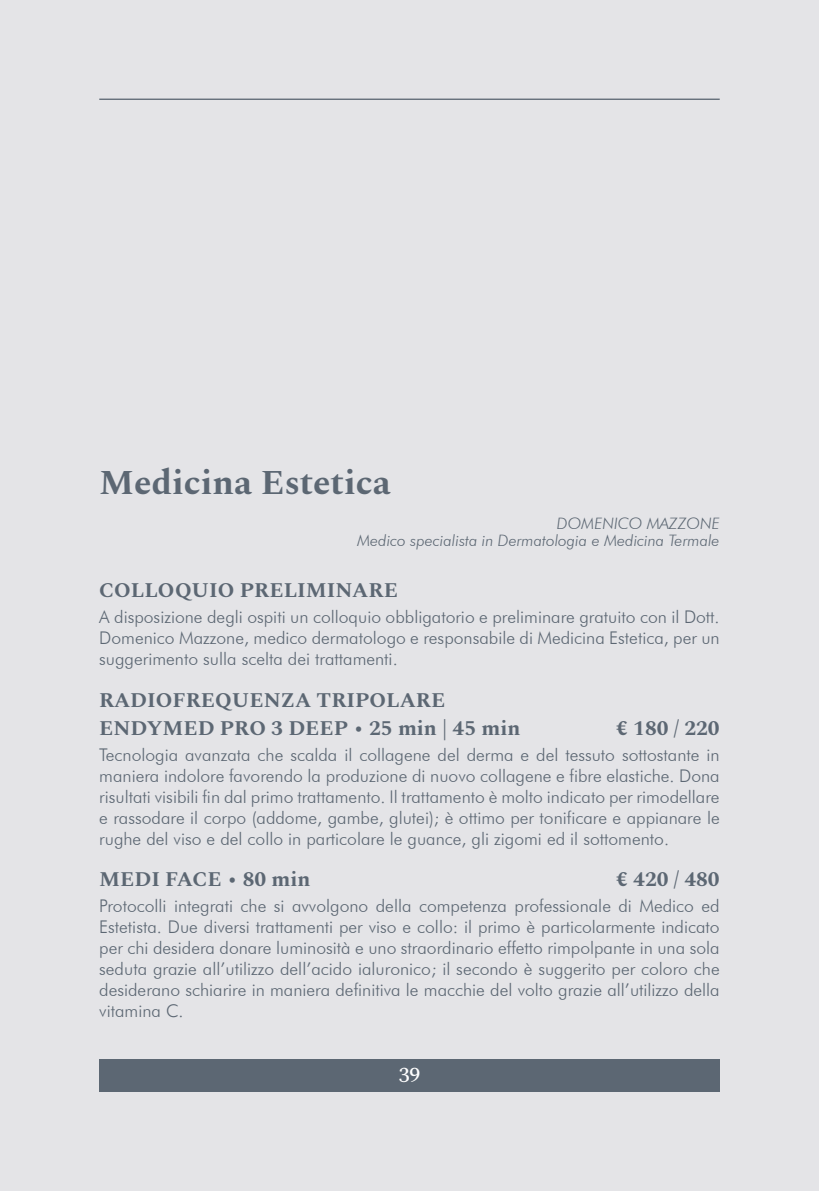
<style>
.page{position:relative;width:819px;height:1191px;background:#e4e4e7}
.page>*{position:absolute;margin:0;border:0;box-sizing:border-box;transform-origin:0 0}
.Titolo_tipo_trattame{font:700 35px "Spectral";color:#5c6773}
.Trattamento{font:700 21px "Spectral";color:#5c6773}
.t1{font:500 21px "Spectral";color:#fff}
.Descrizione_trattame{font:300 17.5px/21px "Futura BT";color:#5c6773;text-align:justify}
.Responsabile{font:italic 300 15.75px "Futura BT";color:#5c6773}
</style>
<div class="page">
<div style="left:99px;top:1059px;width:620px;height:32px;background:#5c6773"></div>
<hr style="left:99px;top:99px;width:620px;height:1px;background:#5c6773">
<p class="Titolo_tipo_trattame" style="left:99px;top:456px;width:293px">Medicina Estetica</p>
<p class="Responsabile" style="left:557px;top:513px;width:164px">DOMENICO MAZZONE</p>
<p class="Responsabile" style="left:357px;top:531px;width:364px">Medico specialista in Dermatologia e Medicina Termale</p>
<p class="Trattamento" style="left:99px;top:575px;width:300px">COLLOQUIO PRELIMINARE</p>
<p class="Descrizione_trattame" style="left:99px;top:606px;width:622px">A disposizione degli ospiti un colloquio obbligatorio e preliminare gratuito con il Dott.<br>Domenico Mazzone, medico dermatologo e responsabile di Medicina Estetica, per un suggerimento sulla scelta dei trattamenti.</p>
<p class="Trattamento" style="left:99px;top:684px;width:348px">RADIOFREQUENZA TRIPOLARE</p>
<p class="Trattamento" style="left:99px;top:712px;width:422px">ENDYMED PRO 3 DEEP • 25 min | 45 min</p>
<p class="Trattamento" style="left:616px;top:712px;width:105px">€ 180 / 220</p>
<p class="Descrizione_trattame" style="left:99px;top:744px;width:622px">Tecnologia avanzata che scalda il collagene del derma e del tessuto sottostante in maniera indolore favorendo la produzione di nuovo collagene e fibre elastiche. Dona risultati visibili fin dal primo trattamento. Il trattamento è molto indicato per rimodellare e rassodare il corpo (addome, gambe, glutei); è ottimo per tonificare e appianare le rughe del viso e del collo in particolare le guance, gli zigomi ed il sottomento.</p>
<p class="Trattamento" style="left:99px;top:864px;width:213px">MEDI FACE • 80 min</p>
<p class="Trattamento" style="left:616px;top:864px;width:105px">€ 420 / 480</p>
<p class="Descrizione_trattame" style="left:99px;top:895px;width:622px">Protocolli integrati che si avvolgono della competenza professionale di Medico ed Estetista. Due diversi trattamenti per viso e collo: il primo è particolarmente indicato per chi desidera donare luminosità e uno straordinario effetto rimpolpante in una sola seduta grazie all’utilizzo dell’acido ialuronico; il secondo è suggerito per coloro che desiderano schiarire in maniera definitiva le macchie del volto grazie all’utilizzo della vitamina C.</p>
<p class="t1" style="left:398px;top:1059px;width:23px">39</p>
</div>
